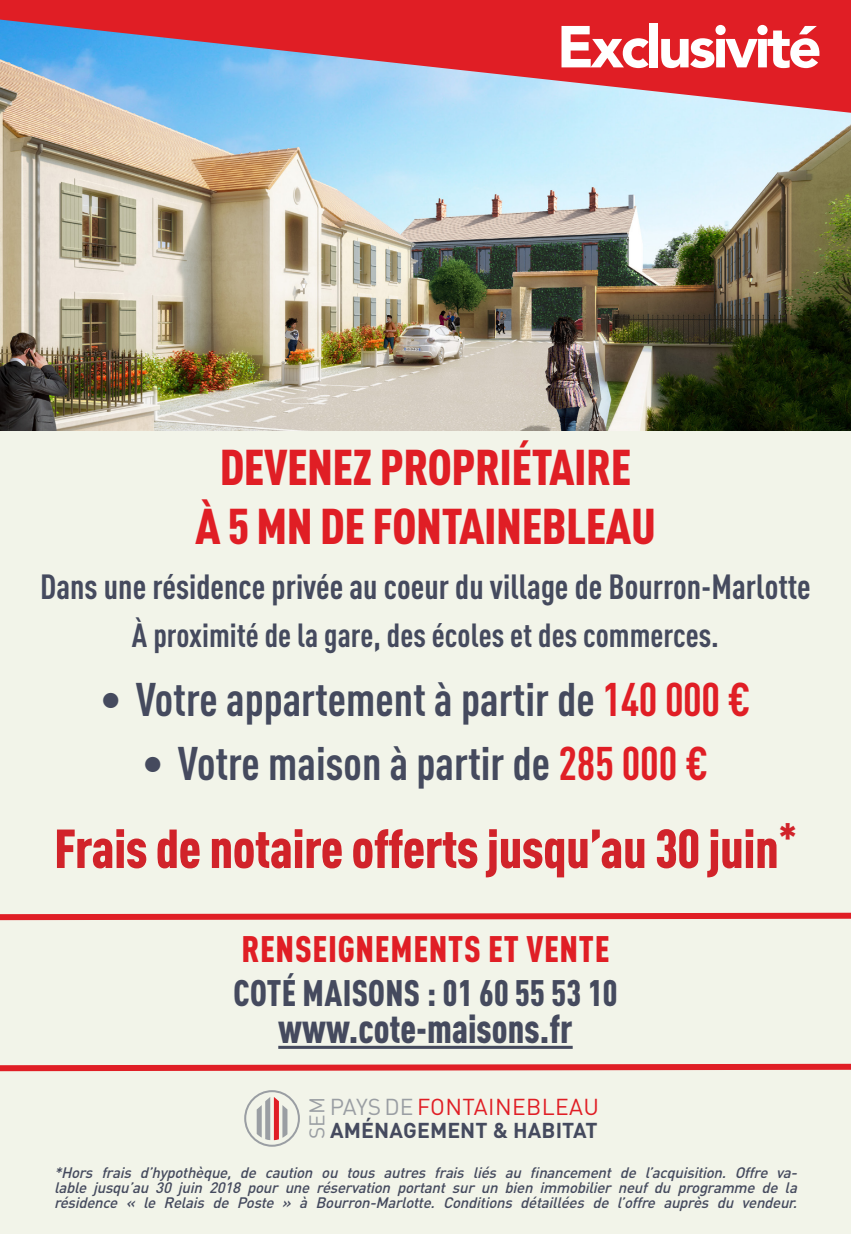
<style>
.page{position:relative;width:851px;height:1234px;background:#fff}
.page>*{position:absolute;margin:0;border:0;box-sizing:border-box;transform-origin:0 0}
.t1{font:900 58.5px "Avenir";letter-spacing:-.05em;color:#fff}
.t2{font:900 54px "DIN Cond";letter-spacing:-.01em;color:#d1232a}
.t3{font:900 49.5px "DIN Cond";letter-spacing:-.01em;color:#e01e25}
.t4{font:700 46.5px "DIN Cond";color:#454a5e}
.t5{font:900 39.6px "DIN Cond";color:#454a5e;scale:.95 1}
.t6{font:900 36.45px "DIN Cond";letter-spacing:.01em;color:#454a5e;scale:.95 1}
.t7{font:900 36.45px "DIN Cond";letter-spacing:.02em;color:#e01e25}
.t8{font:700 34.5px "DIN Cond";color:#454a5e}
.t9{font:700 33px "DIN Cond";color:#454a5e}
.t10{font:22.8px "DIN";letter-spacing:.015em;color:#e01e25}
.t11{font:700 21.3px "DIN";letter-spacing:.005em;color:#454a5e}
.t12{font:20.85px "DIN";color:#9a9ea3}
.t13{font:italic 500 15px/15px "DIN";color:#454a5e;text-align:justify}
.s1{color:#e01e25}
.s2{color:#9a9ea3}
</style>
<div class="page">
<div style="left:0;top:355px;width:850px;height:878px;background:#f2f4e9"></div>
<svg style="left:257px;top:1096px;width:30px;height:43px"></svg>
<div style="left:244px;top:1089px;width:56px;height:57px;border:2px solid #9a9ea3;border-radius:50%"></div>
<img style="left:0;top:113px;width:850px;height:318px">
<svg style="left:0;top:0;width:850px;height:113px;background:#be6477"></svg>
<svg style="left:0;top:912px;width:850px;height:9px"></svg>
<svg style="left:0;top:1063px;width:850px;height:9px"></svg>
<hr style="left:278px;top:1045px;width:294px;height:3px;background:#454a5e">
<p class="t1" style="left:557px;top:-3px;width:266px">Exclusivité</p>
<p class="t3" style="left:220px;top:435px;width:413px">DEVENEZ PROPRIÉTAIRE</p>
<p class="t3" style="left:195px;top:495px;width:462px">À 5 MN DE FONTAINEBLEAU</p>
<p class="t8" style="left:40px;top:565px;width:772px">Dans une résidence privée au coeur du village de Bourron-Marlotte</p>
<p class="t9" style="left:132px;top:614px;width:588px">À proximité de la gare, des écoles et des commerces.</p>
<p class="t4" style="left:100px;top:671px;width:651px">• Votre appartement à partir de <span class="s1">140 000 €</span></p>
<p class="t4" style="left:142px;top:734px;width:567px">• Votre maison à partir de <span class="s1">285 000 €</span></p>
<p class="t2" style="left:54px;top:814px;width:744px">Frais de notaire offerts jusqu’au 30 juin<sup>*</sup></p>
<p class="t7" style="left:241px;top:925px;width:369px">RENSEIGNEMENTS ET VENTE</p>
<p class="t6" style="left:233px;top:969px;width:405px">COTÉ MAISONS : 01 60 55 53 10</p>
<p class="t5" style="left:278px;top:1003px;width:311px">www.cote-maisons.fr</p>
<p class="t10" style="left:330px;top:1092px;width:271px"><span class="s2">PAYS DE</span>FONTAINEBLEAU</p>
<p class="t12" style="left:304px;top:1138px;width:43px;rotate:-90deg">SEM</p>
<p class="t11" style="left:330px;top:1115px;width:269px">AMÉNAGEMENT &amp; HABITAT</p>
<p class="t13" style="left:54px;top:1164px;width:748px">*Hors frais d’hypothèque, de caution ou tous autres frais liés au financement de l’acquisition. Offre va&shy;lable jusqu’au 30 juin 2018 pour une réservation portant sur un bien immobilier neuf du programme de la résidence « le Relais de Poste » à Bourron-Marlotte. Conditions détaillées de l’offre auprès du vendeur.</p>
</div>
